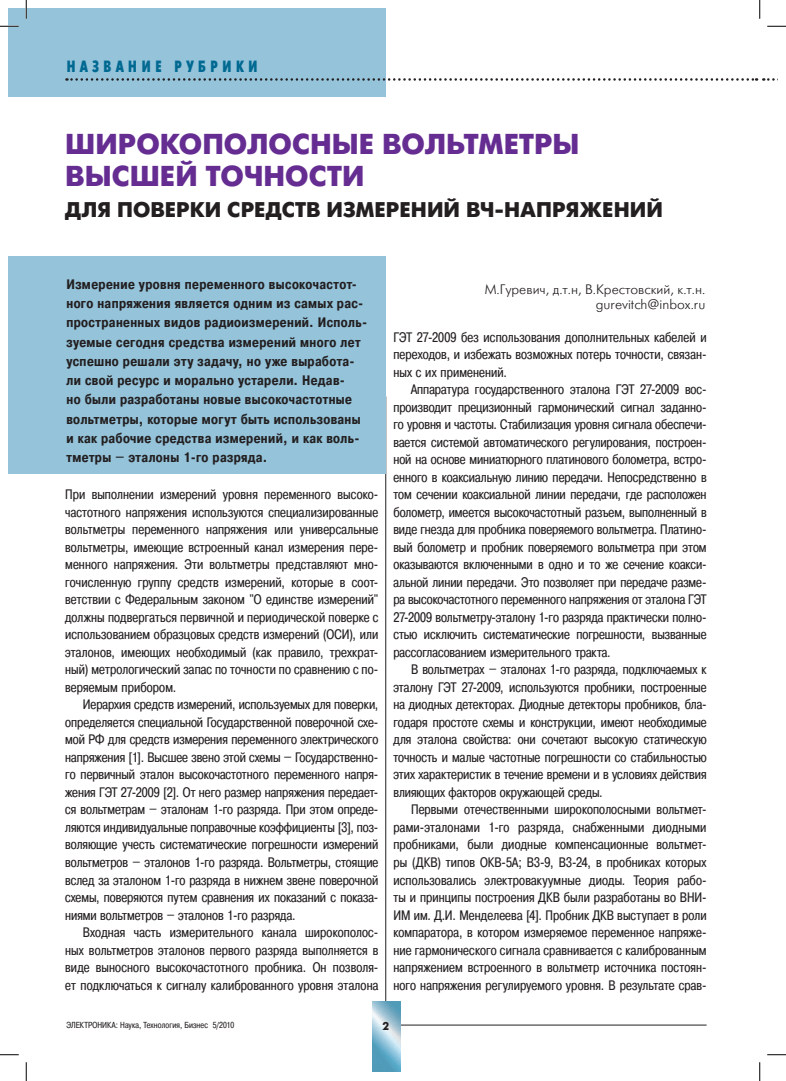
<style>
.page{position:relative;width:786px;height:1081px;background:#fff}
.page>*{position:absolute;margin:0;border:0;box-sizing:border-box;transform-origin:0 0}
.t1{font:700 28.75px/31.2px "Futuris C";color:#652d91}
.t2{font:700 21.25px "Futuris C";letter-spacing:.005em;color:#231f20}
.t3{font:16.25px "Futuris X Cond C";letter-spacing:.25em;color:#006991}
.t4{font:13.75px/17.5px "Pragmatica Cond C";letter-spacing:.005em;color:#231f20;text-align:justify}
.t5{font:700 13.75px/19.2px "Pragmatica Cond C";letter-spacing:.025em;color:#231f20}
.t6{font:13.75px/15px "Futuris Light C";color:#231f20;text-align:right}
.t7{font:8.75px "Pragmatica Cond C";letter-spacing:.015em;color:#231f20}
</style>
<div class="page">
<div style="left:9px;top:9px;width:377px;height:88px;background:#94c3da"></div>
<hr style="left:386px;top:396px;width:1px;height:605px;background:#231f20">
<div style="left:9px;top:257px;width:377px;height:217px;background:#94c3da"></div>
<hr style="left:387px;top:1024px;width:320px;height:1px;background:#231f20">
<div style="left:372px;top:1001px;width:28px;height:71px;background:#519cb9"></div>
<img style="left:372px;top:1001px;width:28px;height:70px">
<svg style="left:66px;top:78px;width:691px;height:3px"></svg>
<svg style="left:763px;top:78px;width:12px;height:3px"></svg>
<svg style="left:0;top:25px;width:19px;height:2px"></svg>
<svg style="left:767px;top:25px;width:19px;height:2px"></svg>
<svg style="left:0;top:1054px;width:19px;height:1px"></svg>
<svg style="left:767px;top:1054px;width:19px;height:1px"></svg>
<svg style="left:25px;top:0;width:2px;height:19px"></svg>
<svg style="left:25px;top:1062px;width:2px;height:18px"></svg>
<svg style="left:759px;top:0;width:2px;height:19px"></svg>
<svg style="left:759px;top:1062px;width:2px;height:18px"></svg>
<svg style="left:383px;top:1021px;width:6px;height:8px"></svg>
<p class="t3" style="left:66px;top:58px;width:193px">Назван ие рубрики</p>
<h1 class="t1" style="left:65px;top:130px;width:516px">Широкополосные вольтметры высшей точности</h1>
<h2 class="t2" style="left:65px;top:198px;width:599px">для поверки средств измерений ВЧ -напряжений</h2>
<p class="t5" style="left:66px;top:274px;width:302px">Измерение уровня переменного высокочастот&shy;ного напряжения является одним из самых рас&shy;пространенных видов радиоизмерений. Исполь&shy;зуемые сегодня средства измерений много лет успешно решали эту задачу, но уже выработа&shy;ли свой ресурс и морально устарели. Недав-<br>но были разработаны новые высокочастотные вольтметры, которые могут быть использованы и как рабочие средства измерений, и как воль&shy;тметры – эталоны 1-го разряда.</p>
<p class="t4" style="left:65px;top:485px;width:315px">При выполнении измерений уровня переменного высоко&shy;частотного напряжения используются специализированные вольтметры переменного напряжения или универсальные вольтметры, имеющие встроенный канал измерения пере&shy;менного напряжения. Эти вольтметры представляют мно&shy;гочисленную группу средств измерений, которые в соот&shy;ветствии с Федеральным законом "О единстве измерений" должны подвергаться первичной и периодической поверке с использованием образцовых средств измерений (ОСИ), или эталонов, имеющих необходимый (как правило, трехкрат&shy;ный) метрологический запас по точности по сравнению с по&shy;веряемым прибором.</p>
<p class="t4" style="left:65px;top:695px;width:315px;text-indent:18px">Иерархия средств измерений, используемых для поверки, определяется специальной Государственной поверочной схе&shy;мой РФ для средств измерения переменного электрического напряжения [1]. Высшее звено этой схемы – Государственно&shy;го первичный эталон высокочастотного переменного напря&shy;жения ГЭТ 27-2009 [2]. От него размер напряжения передает&shy;ся вольтметрам – эталонам 1-го разряда. При этом опреде&shy;ляются индивидуальные поправочные коэффициенты [3], поз&shy;воляющие учесть систематические погрешности измерений вольтметров – эталонов 1-го разряда. Вольтметры, стоящие вслед за эталоном 1-го разряда в нижнем звене поверочной схемы, поверяются путем сравнения их показаний с показа&shy;ниями вольтметров – эталонов 1-го разряда.</p>
<p class="t4" style="left:65px;top:923px;width:315px;text-indent:18px">Входная часть измерительного канала широкополос&shy;ных вольтметров эталонов первого разряда выполняется в виде выносного высокочастотного пробника. Он позволя&shy;ет подключаться к сигналу калиброванного уровня эталона</p>
<p class="t7" style="left:66px;top:1020px;width:169px">ЭЛЕКТРОНИКА: Наука, Технология, Бизнес 5/2010</p>
<p class="t6" style="left:485px;top:281px;width:222px">М.Гуревич, д.т.н, В.Крестовский, к.т.н. gurevitch@inbox.ru</p>
<p class="t4" style="left:393px;top:328px;width:315px">ГЭТ 27-2009 без использования дополнительных кабелей и переходов, и избежать возможных потерь точности, связан&shy;ных с их применений.</p>
<p class="t4" style="left:393px;top:380px;width:315px;text-indent:18px">Аппаратура государственного эталона ГЭТ 27-2009 вос&shy;производит прецизионный гармонический сигнал заданно&shy;го уровня и частоты. Стабилизация уровня сигнала обеспечи&shy;вается системой автоматического регулирования, построен&shy;ной на основе миниатюрного платинового болометра, встро&shy;енного в коаксиальную линию передачи. Непосредственно в том сечении коаксиальной линии передачи, где расположен болометр, имеется высокочастотный разъем, выполненный в виде гнезда для пробника поверяемого вольтметра. Платино&shy;вый болометр и пробник поверяемого вольтметра при этом оказываются включенными в одно и то же сечение коакси&shy;альной линии передачи. Это позволяет при передаче разме&shy;ра высокочастотного переменного напряжения от эталона ГЭТ 27-2009 вольтметру-эталону 1-го разряда практически полно&shy;стью исключить систематические погрешности, вызванные рассогласованием измерительного тракта.</p>
<p class="t4" style="left:393px;top:660px;width:315px;text-indent:18px">В вольтметрах – эталонах 1-го разряда, подключаемых к эталону ГЭТ 27-2009, используются пробники, построенные на диодных детекторах. Диодные детекторы пробников, бла&shy;годаря простоте схемы и конструкции, имеют необходимые для эталона свойства: они сочетают высокую статическую точность и малые частотные погрешности со стабильностью этих характеристик в течение времени и в условиях действия влияющих факторов окружающей среды.</p>
<p class="t4" style="left:393px;top:800px;width:315px;text-indent:18px">Первыми отечественными широкополосными вольтмет&shy;рами-эталонами 1-го разряда, снабженными диодными пробниками, были диодные компенсационные вольтмет&shy;ры (ДКВ) типов ОКВ-5А; В3-9, В3-24, в пробниках которых использовались электровакуумные диоды. Теория рабо&shy;ты и принципы построения ДКВ были разработаны во ВНИ-ИМ им. Д.И. Менделеева [4]. Пробник ДКВ выступает в роли компаратора, в котором измеряемое переменное напряже&shy;ние гармонического сигнала сравнивается с калиброванным напряжением встроенного в вольтметр источника постоян&shy;ного напряжения регулируемого уровня. В результате срав-</p>
</div>
